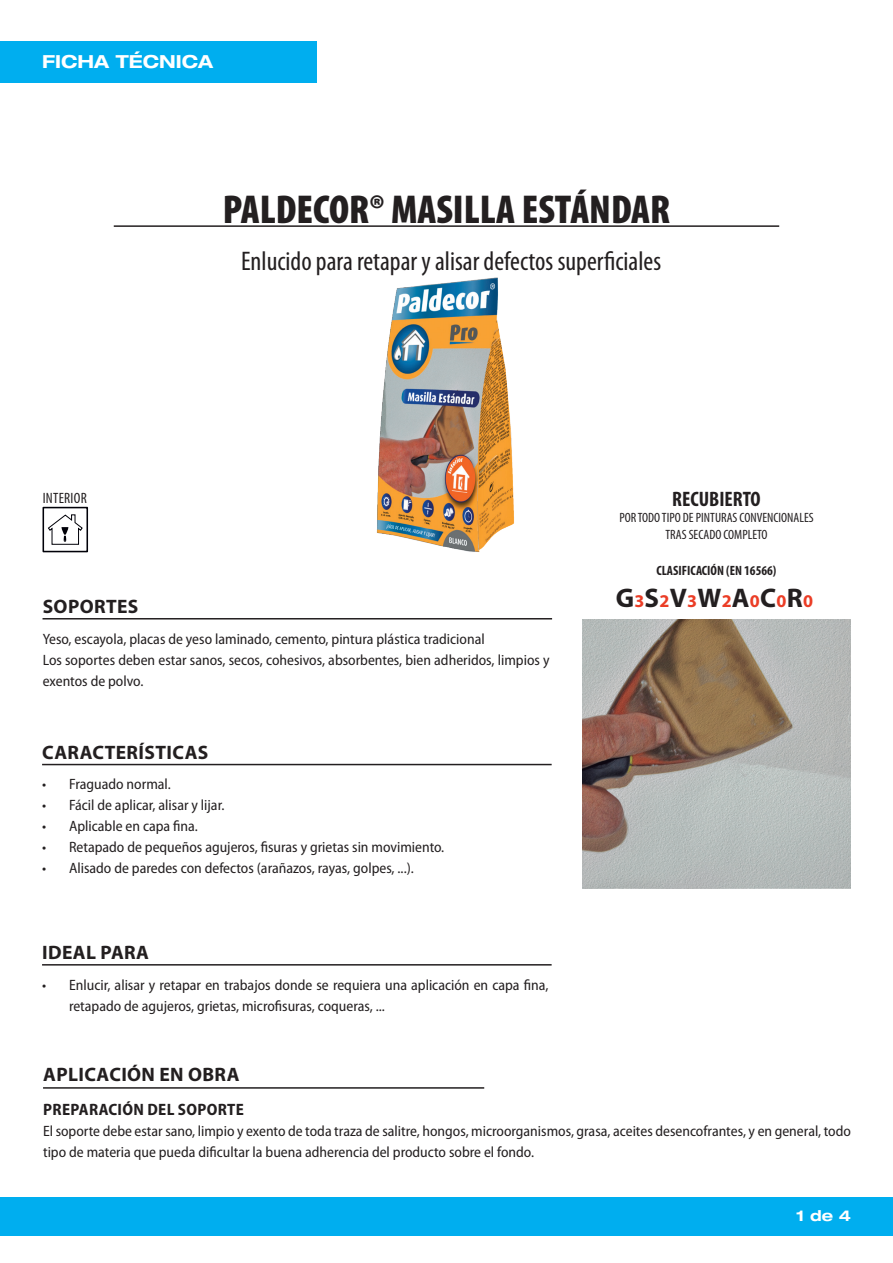
<style>
.page{position:relative;width:893px;height:1263px;background:#fff}
.page>*{position:absolute;margin:0;border:0;box-sizing:border-box;transform-origin:0 0}
.t1{font:900 condensed 40.5px "Myriad Pro";color:#231f20}
.t2{font:condensed 27px "Myriad Pro";color:#231f20}
.t3{font:700 27px "Myriad Pro";color:#231f20}
.t4{font:700 condensed 21px "Myriad Pro";color:#231f20}
.t5{font:700 19.5px "Myriad Pro";letter-spacing:.02em;color:#231f20}
.t6{font:700 expanded 18px "Helvetica Neue LT Pro";color:#fff}
.t7{font:700 semi-condensed 16.5px "Myriad Pro";letter-spacing:.02em;color:#231f20}
.t8{font:semi-condensed 15px/21px "Myriad Pro";color:#231f20}
.t9{font:condensed 15px "Myriad Pro";letter-spacing:.02em;color:#231f20}
.t10{font:700 expanded 15px "Helvetica Neue";color:#fff}
.t11{font:condensed 13.5px/16.5px "Myriad Pro";color:#231f20;text-align:center}
.t12{font:700 condensed 13.5px "Myriad Pro";color:#231f20}
.s1{font-size:18px;color:#eb3d26}
</style>
<div class="page">
<hr style="left:114px;top:225px;width:665px;height:2px;background:#231f20">
<div style="left:0;top:42px;width:316px;height:41px;background:#00aeef"></div>
<hr style="left:43px;top:618px;width:509px;height:1px;background:#231f20">
<hr style="left:42px;top:964px;width:510px;height:1px;background:#231f20">
<div style="left:43px;top:507px;width:45px;height:45px;border:2px solid #000008"></div>
<svg style="left:48px;top:514px;width:35px;height:31px"></svg>
<hr style="left:43px;top:1087px;width:441px;height:2px;background:#231f20">
<div style="left:0;top:1196px;width:893px;height:39px;background:#00aeef"></div>
<hr style="left:42px;top:764px;width:510px;height:1px;background:#231f20">
<img style="left:582px;top:619px;width:268px;height:269px">
<img style="left:377px;top:277px;width:137px;height:275px">
<p class="t6" style="left:42px;top:50px;width:172px">FICHA TÉCNICA</p>
<h1 class="t1" style="left:223px;top:187px;width:449px">PALDECOR® MASILLA ESTÁNDAR</h1>
<h2 class="t2" style="left:241px;top:245px;width:422px">Enlucido para retapar y alisar defectos superficiales</h2>
<p class="t9" style="left:43px;top:489px;width:46px">INTERIOR</p>
<h3 class="t5" style="left:43px;top:594px;width:97px">SOPORTES</h3>
<h3 class="t4" style="left:672px;top:486px;width:90px">RECUBIERTO</h3>
<p class="t11" style="left:619px;top:509px;width:196px">POR TODO TIPO DE PINTURAS CONVENCIONALES<br>TRAS SECADO COMPLETO</p>
<p class="t12" style="left:656px;top:562px;width:122px">CLASIFICACIÓN (EN 16566)</p>
<h2 class="t3" style="left:616px;top:580px;width:199px">G<span class="s1">3</span>S<span class="s1">2</span>V<span class="s1">3</span>W<span class="s1">2</span>A<span class="s1">0</span>C<span class="s1">0</span>R<span class="s1">0</span></h2>
<p class="t8" style="left:43px;top:629px;width:508px">Yeso, escayola, placas de yeso laminado, cemento, pintura plástica tradicional<br>Los soportes deben estar sanos, secos, cohesivos, absorbentes, bien adheridos, limpios y exentos de polvo.</p>
<h3 class="t5" style="left:42px;top:739px;width:168px">CARACTERÍSTICAS</h3>
<p class="t8" style="left:42px;top:774px;width:130px">• Fraguado normal.</p>
<p class="t8" style="left:42px;top:795px;width:184px">• Fácil de aplicar, alisar y lijar.</p>
<p class="t8" style="left:42px;top:816px;width:157px">• Aplicable en capa fina.</p>
<p class="t8" style="left:42px;top:837px;width:404px">• Retapado de pequeños agujeros, fisuras y grietas sin movimiento.</p>
<p class="t8" style="left:42px;top:858px;width:373px">• Alisado de paredes con defectos (arañazos, rayas, golpes, ...).</p>
<h3 class="t5" style="left:42px;top:940px;width:108px">IDEAL PARA</h3>
<p class="t8" style="left:69px;top:974px;width:481px;text-indent:-27px">• Enlucir, alisar y retapar en trabajos donde se requiera una aplicación en capa fina, retapado de agujeros, grietas, microfisuras, coqueras, ...</p>
<h3 class="t5" style="left:43px;top:1062px;width:198px">APLICACIÓN EN OBRA</h3>
<p class="t7" style="left:43px;top:1100px;width:202px">PREPARACIÓN DEL SOPORTE</p>
<p class="t8" style="left:43px;top:1120px;width:809px">El soporte debe estar sano, limpio y exento de toda traza de salitre, hongos, microorganismos, grasa, aceites desencofrantes, y en general, todo tipo de materia que pueda dificultar la buena adherencia del producto sobre el fondo.</p>
<p class="t10" style="left:796px;top:1206px;width:56px">1 de 4</p>
</div>
